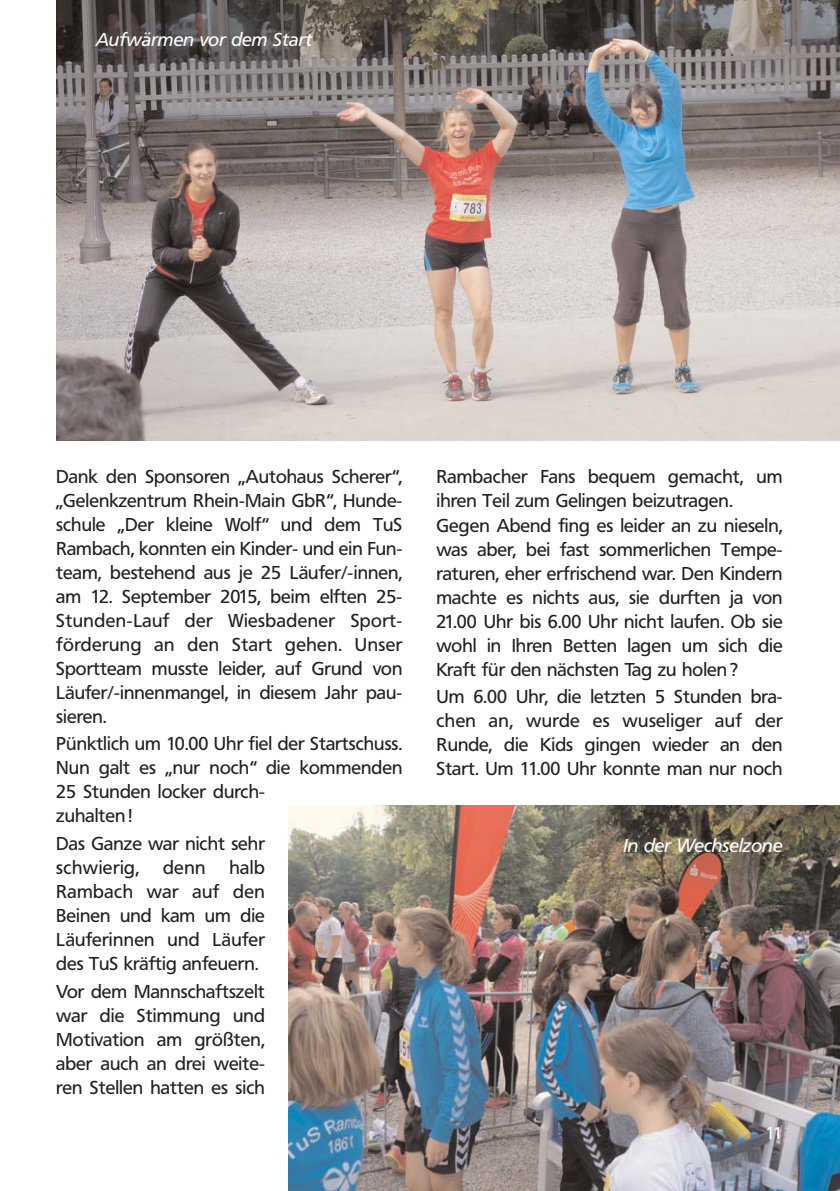
<style>
.page{position:relative;width:840px;height:1191px;background:#fff}
.page>*{position:absolute;margin:0;border:0;box-sizing:border-box;transform-origin:0 0}
.t1{font:18.4px/24px "Frutiger BQ";color:#231f20;text-align:justify}
.t2{font:italic 18.4px "Frutiger BQ";color:#fff}
.t3{font:17px "Frutiger BQ";color:#fff}
</style>
<div class="page">
<img style="left:56px;top:0;width:783px;height:441px">
<img style="left:289px;top:805px;width:550px;height:386px">
<p class="t2" style="left:96px;top:32px;width:217px">Aufwärmen vor dem Start</p>
<p class="t1" style="left:56px;top:465px;width:347px">Dank den Sponsoren „Autohaus Scherer“, „Gelenkzentrum Rhein-Main GbR“, Hunde&shy;schule „Der kleine Wolf“ und dem TuS Rambach, konnten ein Kinder- und ein Fun&shy;team, bestehend aus je 25 Läufer/-innen, am 12. September 2015, beim elften 25- Stunden-Lauf der Wiesbadener Sport&shy;förderung an den Start gehen. Unser Sportteam musste leider, auf Grund von Läufer/-innenmangel, in diesem Jahr pau&shy;sieren.</p>
<p class="t1" style="left:56px;top:732px;width:347px;text-align:left">Pünktlich um 10.00 Uhr fiel der Startschuss.<br>Nun galt es „nur noch“ die kommenden<br>25 Stunden locker durch-<br>zuhalten!</p>
<p class="t1" style="left:56px;top:832px;width:210px">Das Ganze war nicht sehr schwierig,</p>
<p class="t1" style="left:163px;top:856px;width:44px">denn</p>
<p class="t1" style="left:56px;top:856px;width:210px;text-indent:173px">halb Rambach war auf den Beinen und kam um die Läuferinnen und Läufer des TuS kräftig anfeuern.</p>
<p class="t1" style="left:56px;top:981px;width:210px">Vor dem Mannschaftszelt war die Stimmung und Motivation am größten, aber auch an drei weite&shy;ren Stellen hatten es sich</p>
<p class="t1" style="left:436px;top:465px;width:347px;text-align:left">Rambacher Fans bequem gemacht, um ihren Teil zum Gelingen beizutragen.<br>Gegen Abend fing es leider an zu nieseln, was aber, bei fast sommerlichen Tempe&shy;raturen, eher erfrischend war. Den Kindern machte es nichts aus, sie durften ja von 21.00 Uhr bis 6.00 Uhr nicht laufen. Ob sie wohl in Ihren Betten lagen um sich die Kraft für den nächsten Tag zu holen?</p>
<p class="t1" style="left:436px;top:686px;width:347px">Um 6.00 Uhr, die letzten 5 Stunden bra&shy;chen an, wurde es wuseliger auf der Runde, die Kids gingen wieder an den Start. Um 11.00 Uhr konnte man nur noch</p>
<p class="t2" style="left:623px;top:838px;width:160px">In der Wechselzone</p>
<p class="t3" style="left:765px;top:1124px;width:19px">11</p>
</div>
